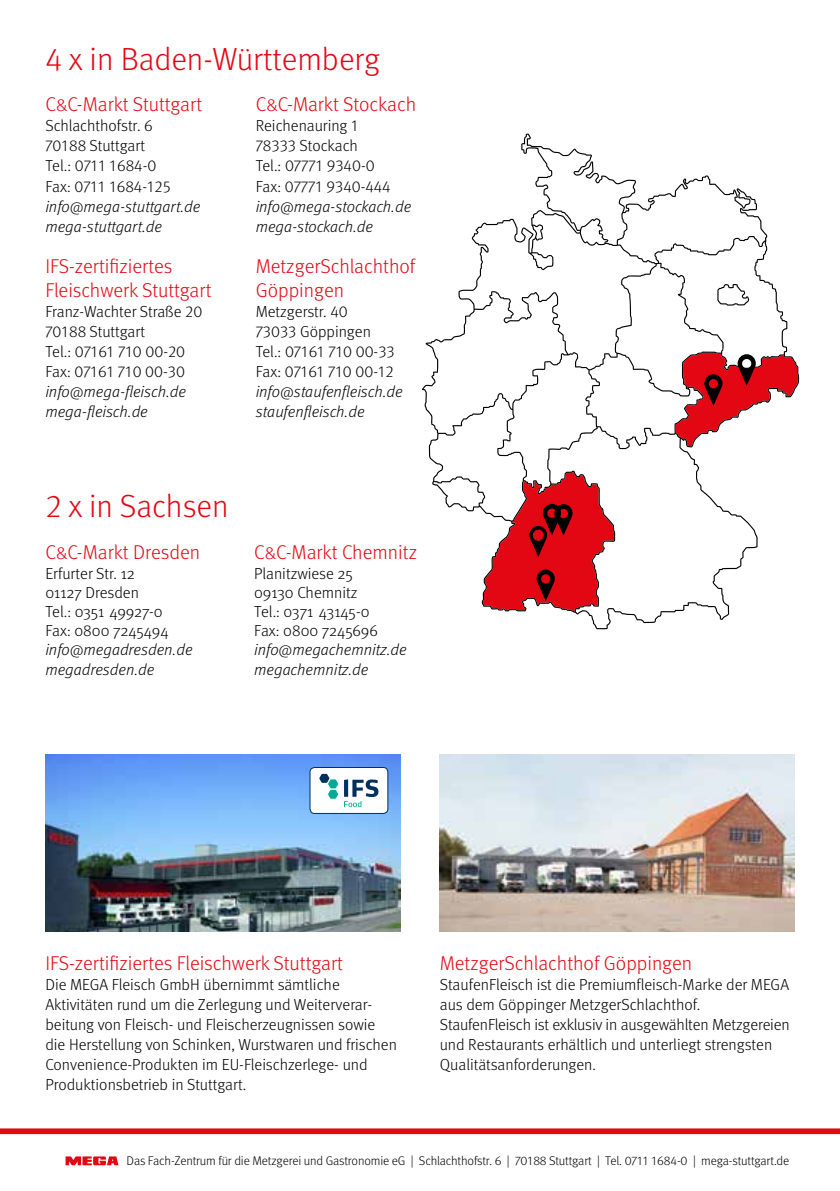
<style>
.page{position:relative;width:840px;height:1191px;background:#fff}
.page>*{position:absolute;margin:0;border:0;box-sizing:border-box;transform-origin:0 0}
.t1{font:300 32px "Meta Pro";color:#e30613}
.t2{font:300 20px/24px "Meta Pro";color:#e30613}
.t3{font:300 16px/20px "Meta Pro";color:#000}
.t4{font:italic 300 16px/20px "Meta Pro";color:#000}
.t5{font:300 12.6px "Meta Pro";letter-spacing:-.01em;color:#000}
.s1{font-size:18px}
</style>
<div class="page">
<svg style="left:66px;top:1156px;width:52px;height:9px"></svg>
<div style="left:0;top:1128px;width:839px;height:6px;background:#e30613"></div>
<img style="left:439px;top:754px;width:355px;height:177px">
<img style="left:45px;top:754px;width:355px;height:177px">
<div style="left:310px;top:767px;width:77px;height:46px;background:#fff;border-radius:5px"></div>
<div style="left:310px;top:767px;width:77px;height:46px;border:1px solid #00305d;border-radius:5px"></div>
<svg style="left:319px;top:774px;width:19px;height:24px"></svg>
<svg style="left:344px;top:779px;width:34px;height:28px"></svg>
<svg style="left:422px;top:133px;width:376px;height:496px"></svg>
<svg style="left:675px;top:353px;width:122px;height:93px"></svg>
<svg style="left:482px;top:472px;width:131px;height:139px"></svg>
<h1 class="t1" style="left:45px;top:35px;width:336px">4 x in Baden-Württemberg</h1>
<p class="t2" style="left:45px;top:92px;width:158px">C<span class="s1">&amp;</span>C-Markt Stuttgart</p>
<p class="t3" style="left:45px;top:115px;width:127px">Schlachthofstr. 6<br>70188 Stuttgart<br>Tel.: 0711 1684-0<br>Fax: 0711 1684-125</p>
<p class="t4" style="left:45px;top:195px;width:156px">info@mega-stuttgart.de mega-stuttgart.de</p>
<p class="t2" style="left:45px;top:253px;width:168px">IFS-zertifiziertes<br>Fleischwerk Stuttgart</p>
<p class="t3" style="left:45px;top:301px;width:158px">Franz-Wachter Straße 20<br>70188 Stuttgart<br>Tel.: 07161 710 00-20<br>Fax: 07161 710 00-30</p>
<p class="t4" style="left:45px;top:381px;width:142px">info@mega-fleisch.de mega-fleisch.de</p>
<p class="t2" style="left:255px;top:92px;width:162px">C<span class="s1">&amp;</span>C-Markt Stockach</p>
<p class="t3" style="left:255px;top:115px;width:136px">Reichenauring 1<br>78333 Stockach<br>Tel.: 07771 9340-0<br>Fax: 07771 9340-444</p>
<p class="t4" style="left:255px;top:195px;width:157px">info@mega-stockach.de mega-stockach.de</p>
<p class="t2" style="left:255px;top:253px;width:161px">MetzgerSchlachthof<br>Göppingen</p>
<p class="t3" style="left:255px;top:301px;width:140px">Metzgerstr. 40<br>73033 Göppingen<br>Tel.: 07161 710 00-33<br>Fax: 07161 710 00-12</p>
<p class="t4" style="left:255px;top:381px;width:148px">info@staufenfleisch.de staufenfleisch.de</p>
<h1 class="t1" style="left:45px;top:483px;width:185px">2 x in Sachsen</h1>
<p class="t2" style="left:45px;top:539px;width:156px">C<span class="s1">&amp;</span>C-Markt Dresden</p>
<p class="t3" style="left:45px;top:562px;width:125px;line-height:19.2px">Erfurter Str. 12<br>01127 Dresden<br>Tel.: 0351 49927-0<br>Fax: 0800 7245494</p>
<p class="t4" style="left:45px;top:639px;width:149px;line-height:19.2px">info@megadresden.de megadresden.de</p>
<p class="t2" style="left:254px;top:539px;width:164px">C<span class="s1">&amp;</span>C-Markt Chemnitz</p>
<p class="t3" style="left:254px;top:562px;width:125px;line-height:19.2px">Planitzwiese 25<br>09130 Chemnitz<br>Tel.: 0371 43145-0<br>Fax: 0800 7245696</p>
<p class="t4" style="left:254px;top:639px;width:154px;line-height:19.2px">info@megachemnitz.de megachemnitz.de</p>
<p class="t2" style="left:45px;top:950px;width:299px">IFS-zertifiziertes Fleischwerk Stuttgart</p>
<p class="t3" style="left:45px;top:974px;width:353px">Die MEGA Fleisch GmbH übernimmt sämtliche Aktivitäten rund um die Zerlegung und Weiterverar&shy;beitung von Fleisch- und Fleischerzeugnissen sowie die Herstellung von Schinken, Wurstwaren und frischen Convenience-Produkten im EU-Fleischzerlege- und Produktionsbetrieb in Stuttgart.</p>
<p class="t2" style="left:439px;top:950px;width:254px">MetzgerSchlachthof Göppingen</p>
<p class="t3" style="left:439px;top:974px;width:351px">StaufenFleisch ist die Premiumfleisch-Marke der MEGA aus dem Göppinger MetzgerSchlachthof.<br>StaufenFleisch ist exklusiv in ausgewählten Metzgereien und Restaurants erhältlich und unterliegt strengsten Qualitätsanforderungen.</p>
<p class="t5" style="left:126px;top:1151px;width:663px">Das Fach-Zentrum für die Metzgerei und Gastronomie eG | Schlachthofstr. 6 | 70188 Stuttgart | Tel. 0711 1684-0 | mega-stuttgart.de</p>
</div>
